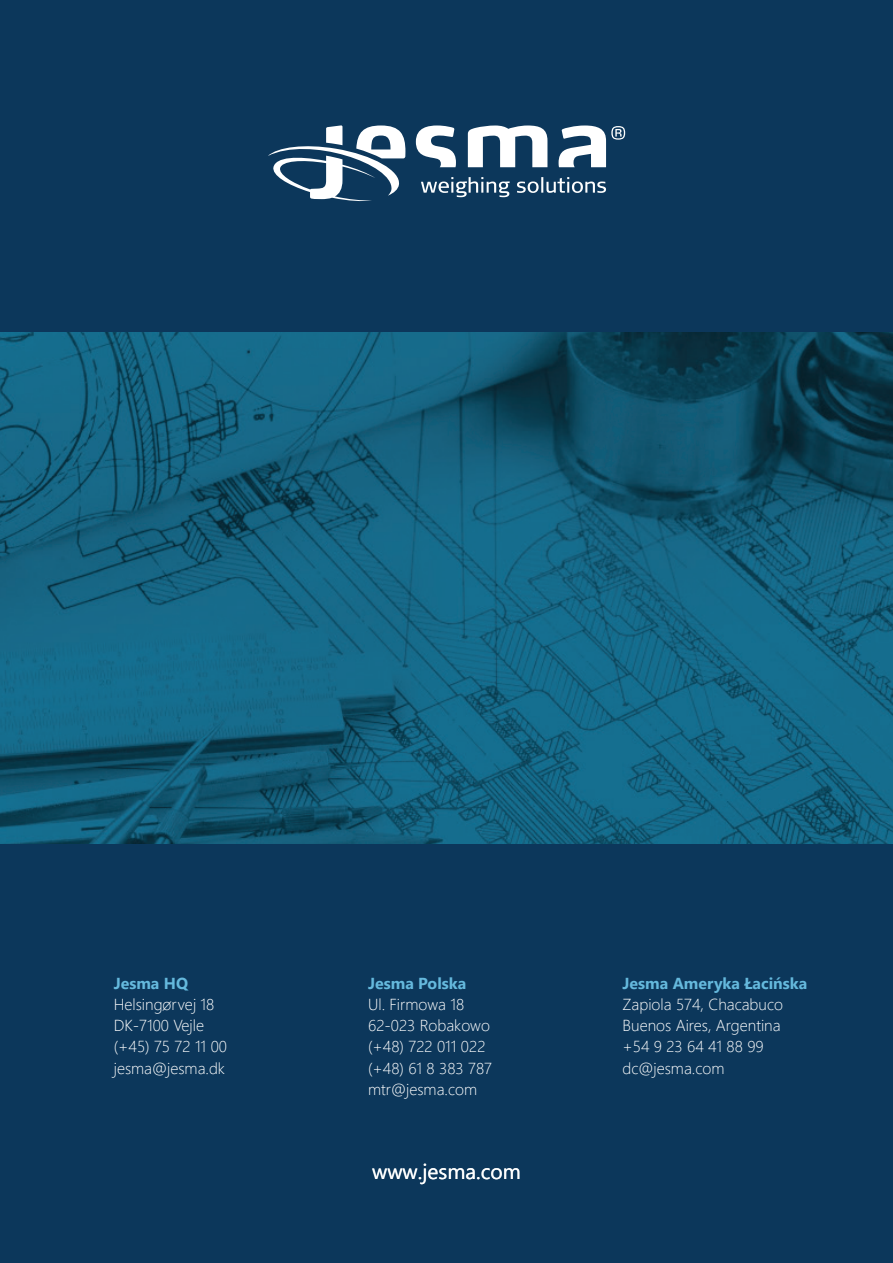
<style>
.page{position:relative;width:893px;height:1263px;background:#0c375b}
.page>*{position:absolute;margin:0;border:0;box-sizing:border-box;transform-origin:0 0}
.t1{font:21px "Segoe UI";color:#fff}
.t2{font:300 15.9px/21.1px "Segoe UI";color:#fff}
.t3{font:700 15.9px "Segoe UI";color:#65b9dd}
</style>
<div class="page">
<img style="left:0;top:333px;width:893px;height:510px">
<svg style="left:268px;top:125px;width:357px;height:77px"></svg>
<p class="t3" style="left:114px;top:968px;width:76px">Jesma HQ</p>
<p class="t2" style="left:114px;top:992px;width:115px">Helsingørvej 18<br>DK-7100 Vejle (+45) 75 72 11 00 jesma@jesma.dk</p>
<p class="t3" style="left:368px;top:968px;width:100px">Jesma Polska</p>
<p class="t2" style="left:368px;top:992px;width:126px">Ul. Firmowa 18<br>62-023 Robakowo (+48) 722 011 022 (+48) 61 8 383 787 mtr@jesma.com</p>
<h1 class="t1" style="left:372px;top:1151px;width:150px">www.jesma.com</h1>
<p class="t3" style="left:622px;top:968px;width:186px">Jesma Ameryka Łacińska</p>
<p class="t2" style="left:622px;top:992px;width:162px">Zapiola 574, Chacabuco<br>Buenos Aires, Argentina +54 9 23 64 41 88 99 dc@jesma.com</p>
</div>
